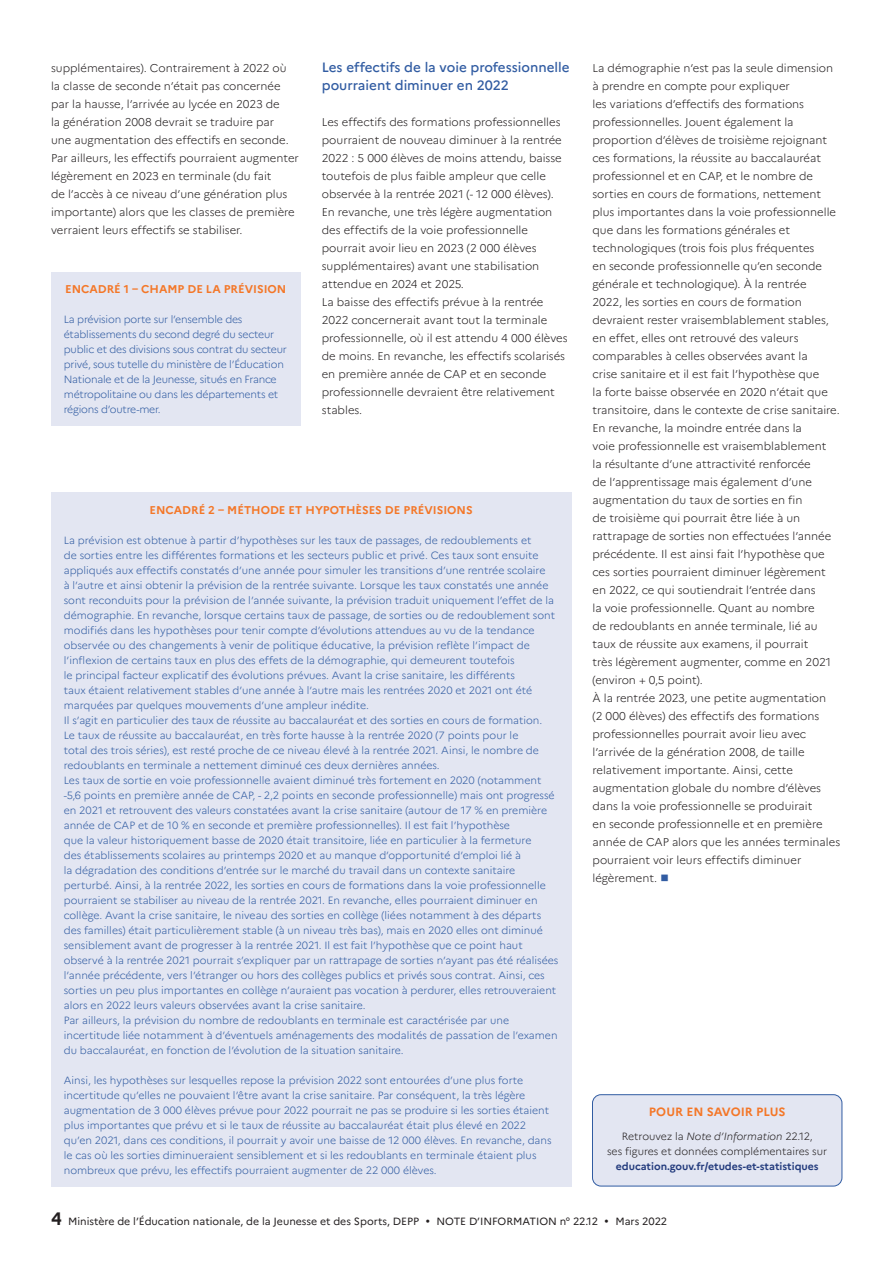
<style>
.page{position:relative;width:893px;height:1263px;background:#fff}
.page>*{position:absolute;margin:0;border:0;box-sizing:border-box;transform-origin:0 0}
.t1{font:500 13.5px/18px "Marianne";color:#315ca2}
.t2{font:700 12px "Marianne";color:#f47728}
.t3{font:300 11.25px/18px "Marianne";color:#231f20}
.t4{font:700 11.25px "Marianne";color:#f47728}
.t5{font:300 10.5px/15px "Marianne";color:#315ca2}
.t6{font:300 10.5px/15px "Marianne";letter-spacing:-.02em;color:#315ca2}
.t7{font:10.5px "Marianne";color:#231f20}
.t8{font:300 10.5px/15px "Marianne";color:#231f20;text-align:center}
.t9{font:700 10.5px "Marianne";color:#233b7d}
.s1{color:#315ca2}
.s2{font-style:italic}
.s3{font-weight:700;font-size:18px}
</style>
<div class="page">
<div style="left:51px;top:492px;width:520px;height:694px;background:#e3e6f2"></div>
<div style="left:592px;top:1095px;width:250px;height:91px;background:#e3e6f2;border-radius:9px"></div>
<div style="left:592px;top:1094px;width:250px;height:92px;border:1px solid #315ca2;border-radius:9px"></div>
<div style="left:51px;top:272px;width:249px;height:154px;background:#e3e6f2"></div>
<p class="t3" style="left:51px;top:59px;width:249px">supplémentaires). Contrairement à 2022 où<br>la classe de seconde n’était pas concernée par la hausse, l’arrivée au lycée en 2023 de<br>la génération 2008 devrait se traduire par<br>une augmentation des effectifs en seconde.<br>Par ailleurs, les effectifs pourraient augmenter légèrement en 2023 en terminale (du fait<br>de l’accès à ce niveau d’une génération plus importante) alors que les classes de première verraient leurs effectifs se stabiliser.</p>
<p class="t1" style="left:322px;top:58px;width:249px">Les effectifs de la voie professionnelle pourraient diminuer en 2022</p>
<p class="t3" style="left:322px;top:113px;width:247px">Les effectifs des formations professionnelles pourraient de nouveau diminuer à la rentrée 2022 : 5 000 élèves de moins attendu, baisse toutefois de plus faible ampleur que celle observée à la rentrée 2021 (- 12 000 élèves).<br>En revanche, une très légère augmentation des effectifs de la voie professionnelle pourrait avoir lieu en 2023 (2 000 élèves supplémentaires) avant une stabilisation attendue en 2024 et 2025.<br>La baisse des effectifs prévue à la rentrée 2022 concernerait avant tout la terminale professionnelle, où il est attendu 4 000 élèves de moins. En revanche, les effectifs scolarisés en première année de CAP et en seconde professionnelle devraient être relativement stables.</p>
<p class="t4" style="left:65px;top:282px;width:223px">ENCADRÉ 1 – CHAMP DE LA PRÉVISION</p>
<p class="t6" style="left:64px;top:312px;width:225px">La prévision porte sur l’ensemble des établissements du second degré du secteur public et des divisions sous contrat du secteur privé, sous tutelle du ministère de l’Éducation Nationale et de la Jeunesse, situés en France métropolitaine ou dans les départements et régions d’outre-mer.</p>
<p class="t4" style="left:150px;top:503px;width:325px">ENCADRÉ 2 – MÉTHODE ET HYPOTHÈSES DE PRÉVISIONS</p>
<p class="t5" style="left:64px;top:532px;width:496px">La prévision est obtenue à partir d’hypothèses sur les taux de passages, de redoublements et<br>de sorties entre les différentes formations et les secteurs public et privé. Ces taux sont ensuite appliqués aux effectifs constatés d’une année pour simuler les transitions d’une rentrée scolaire<br>à l’autre et ainsi obtenir la prévision de la rentrée suivante. Lorsque les taux constatés une année sont reconduits pour la prévision de l’année suivante, la prévision traduit uniquement l’effet de la démographie. En revanche, lorsque certains taux de passage, de sorties ou de redoublement sont modifiés dans les hypothèses pour tenir compte d’évolutions attendues au vu de la tendance observée ou des changements à venir de politique éducative, la prévision reflète l’impact de l’inflexion de certains taux en plus des effets de la démographie, qui demeurent toutefois<br>le principal facteur explicatif des évolutions prévues. Avant la crise sanitaire, les différents<br>taux étaient relativement stables d’une année à l’autre mais les rentrées 2020 et 2021 ont été marquées par quelques mouvements d’une ampleur inédite.<br>Il s’agit en particulier des taux de réussite au baccalauréat et des sorties en cours de formation.<br>Le taux de réussite au baccalauréat, en très forte hausse à la rentrée 2020 (7 points pour le<br>total des trois séries), est resté proche de ce niveau élevé à la rentrée 2021. Ainsi, le nombre de redoublants en terminale a nettement diminué ces deux dernières années.<br>Les taux de sortie en voie professionnelle avaient diminué très fortement en 2020 (notamment -5,6 points en première année de CAP, - 2,2 points en seconde professionnelle) mais ont progressé en 2021 et retrouvent des valeurs constatées avant la crise sanitaire (autour de 17 % en première année de CAP et de 10 % en seconde et première professionnelles). Il est fait l’hypothèse<br>que la valeur historiquement basse de 2020 était transitoire, liée en particulier à la fermeture<br>des établissements scolaires au printemps 2020 et au manque d’opportunité d’emploi lié à<br>la dégradation des conditions d’entrée sur le marché du travail dans un contexte sanitaire perturbé. Ainsi, à la rentrée 2022, les sorties en cours de formations dans la voie professionnelle pourraient se stabiliser au niveau de la rentrée 2021. En revanche, elles pourraient diminuer en collège. Avant la crise sanitaire, le niveau des sorties en collège (liées notamment à des départs des familles) était particulièrement stable (à un niveau très bas), mais en 2020 elles ont diminué sensiblement avant de progresser à la rentrée 2021. Il est fait l’hypothèse que ce point haut observé à la rentrée 2021 pourrait s’expliquer par un rattrapage de sorties n’ayant pas été réalisées l’année précédente, vers l’étranger ou hors des collèges publics et privés sous contrat. Ainsi, ces sorties un peu plus importantes en collège n’auraient pas vocation à perdurer, elles retrouveraient alors en 2022 leurs valeurs observées avant la crise sanitaire.<br>Par ailleurs, la prévision du nombre de redoublants en terminale est caractérisée par une incertitude liée notamment à d’éventuels aménagements des modalités de passation de l’examen du baccalauréat, en fonction de l’évolution de la situation sanitaire.</p>
<p class="t5" style="left:64px;top:1072px;width:489px">Ainsi, les hypothèses sur lesquelles repose la prévision 2022 sont entourées d’une plus forte incertitude qu’elles ne pouvaient l’être avant la crise sanitaire. Par conséquent, la très légère augmentation de 3 000 élèves prévue pour 2022 pourrait ne pas se produire si les sorties étaient plus importantes que prévu et si le taux de réussite au baccalauréat était plus élevé en 2022 qu’en 2021, dans ces conditions, il pourrait y avoir une baisse de 12 000 élèves. En revanche, dans le cas où les sorties diminueraient sensiblement et si les redoublants en terminale étaient plus nombreux que prévu, les effectifs pourraient augmenter de 22 000 élèves.</p>
<p class="t3" style="left:592px;top:59px;width:249px">La démographie n’est pas la seule dimension à prendre en compte pour expliquer<br>les variations d’effectifs des formations professionnelles. Jouent également la proportion d’élèves de troisième rejoignant ces formations, la réussite au baccalauréat professionnel et en CAP, et le nombre de sorties en cours de formations, nettement plus importantes dans la voie professionnelle que dans les formations générales et technologiques (trois fois plus fréquentes<br>en seconde professionnelle qu’en seconde générale et technologique). À la rentrée<br>2022, les sorties en cours de formation devraient rester vraisemblablement stables, en effet, elles ont retrouvé des valeurs comparables à celles observées avant la<br>crise sanitaire et il est fait l’hypothèse que<br>la forte baisse observée en 2020 n’était que transitoire, dans le contexte de crise sanitaire.<br>En revanche, la moindre entrée dans la<br>voie professionnelle est vraisemblablement<br>la résultante d’une attractivité renforcée<br>de l’apprentissage mais également d’une augmentation du taux de sorties en fin<br>de troisième qui pourrait être liée à un rattrapage de sorties non effectuées l’année précédente. Il est ainsi fait l’hypothèse que ces sorties pourraient diminuer légèrement en 2022, ce qui soutiendrait l’entrée dans<br>la voie professionnelle. Quant au nombre<br>de redoublants en année terminale, lié au taux de réussite aux examens, il pourrait<br>très légèrement augmenter, comme en 2021 (environ + 0,5 point).<br>À la rentrée 2023, une petite augmentation<br>(2 000 élèves) des effectifs des formations professionnelles pourrait avoir lieu avec l’arrivée de la génération 2008, de taille relativement importante. Ainsi, cette augmentation globale du nombre d’élèves dans la voie professionnelle se produirait<br>en seconde professionnelle et en première année de CAP alors que les années terminales pourraient voir leurs effectifs diminuer légèrement. <span class="s1">■</span></p>
<p class="t2" style="left:649px;top:1104px;width:138px">POUR EN SAVOIR PLUS</p>
<p class="t8" style="left:607px;top:1128px;width:222px">Retrouvez la <span class="s2">Note d’Information</span> 22.12,<br>ses figures et données complémentaires sur</p>
<p class="t9" style="left:616px;top:1160px;width:204px">education.gouv.fr/etudes-et-statistiques</p>
<p class="t7" style="left:51px;top:1215px;width:618px"><span class="s3">4</span> Ministère de l’Éducation nationale, de la Jeunesse et des Sports, DEPP • NOTE D’INFORMATION n° 22.12 • Mars 2022</p>
</div>
